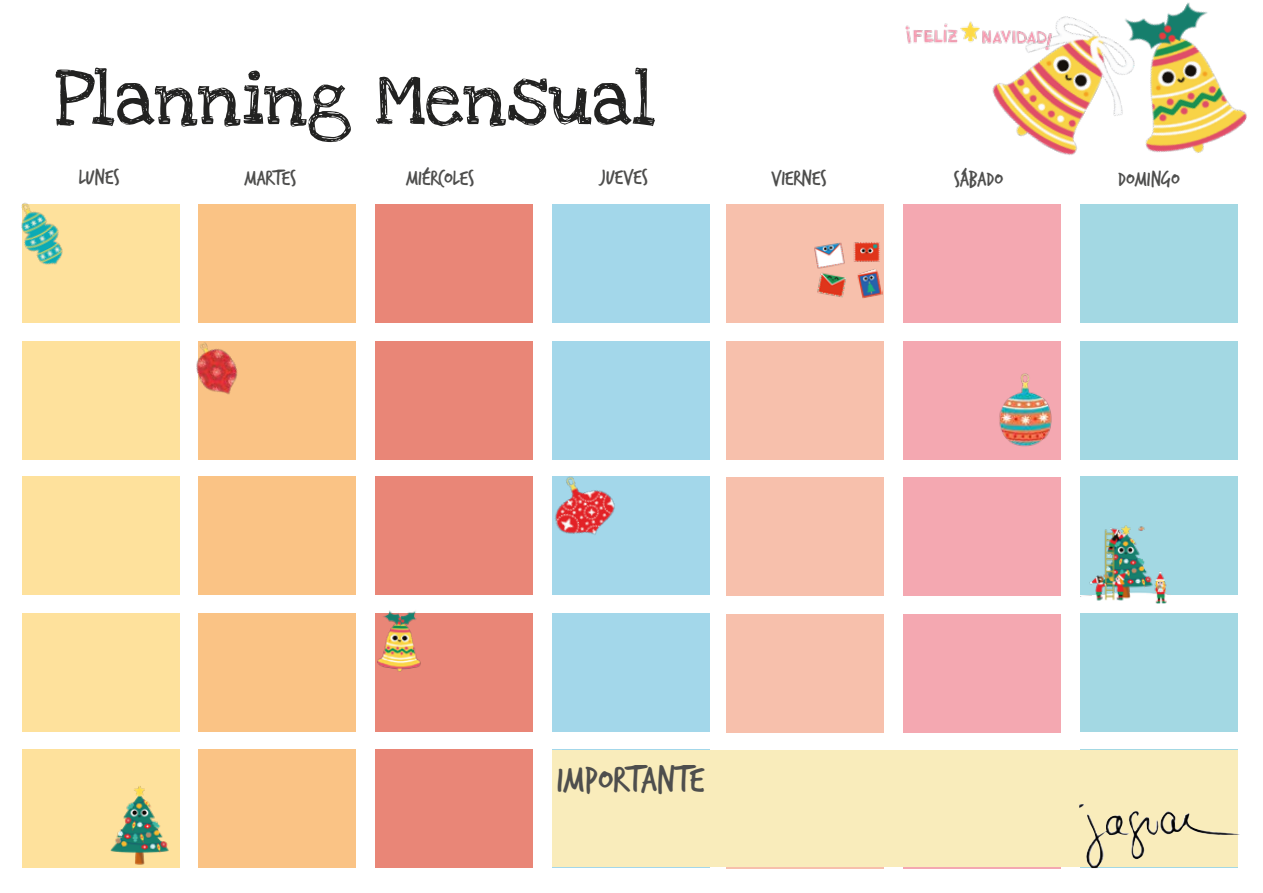
<style>
.page{position:relative;width:1263px;height:893px;background:#fff}
.page>*{position:absolute;margin:0;border:0;box-sizing:border-box;transform-origin:0 0}
.t1{font:76.5px "Love Ya Like A Sister";color:#222221}
.t2{font:39px "Trash Hand";color:#4e4e4d}
.t3{font:22.5px "Trash Hand";color:#4e4e4d}
</style>
<div class="page">
<div style="left:23px;top:204px;width:157px;height:118px;background:#fee19c"></div>
<div style="left:23px;top:341px;width:157px;height:118px;background:#fee19c"></div>
<div style="left:23px;top:477px;width:157px;height:118px;background:#fee19c"></div>
<div style="left:23px;top:614px;width:157px;height:118px;background:#fee19c"></div>
<div style="left:23px;top:750px;width:157px;height:118px;background:#fee19c"></div>
<div style="left:198px;top:204px;width:158px;height:118px;background:#fac385"></div>
<div style="left:198px;top:341px;width:158px;height:118px;background:#fac385"></div>
<div style="left:198px;top:477px;width:158px;height:118px;background:#fac385"></div>
<div style="left:198px;top:614px;width:158px;height:118px;background:#fac385"></div>
<div style="left:198px;top:750px;width:158px;height:118px;background:#fac385"></div>
<div style="left:375px;top:204px;width:157px;height:118px;background:#e98677"></div>
<div style="left:375px;top:341px;width:157px;height:118px;background:#e98677"></div>
<div style="left:375px;top:477px;width:157px;height:118px;background:#e98677"></div>
<div style="left:375px;top:614px;width:157px;height:118px;background:#e98677"></div>
<div style="left:375px;top:750px;width:157px;height:118px;background:#e98677"></div>
<div style="left:553px;top:204px;width:157px;height:118px;background:#a3d7ea"></div>
<div style="left:553px;top:341px;width:157px;height:118px;background:#a3d7ea"></div>
<div style="left:553px;top:477px;width:157px;height:118px;background:#a3d7ea"></div>
<div style="left:553px;top:614px;width:157px;height:118px;background:#a3d7ea"></div>
<div style="left:726px;top:204px;width:158px;height:119px;background:#f7c0ac"></div>
<div style="left:726px;top:341px;width:158px;height:119px;background:#f7c0ac"></div>
<div style="left:726px;top:477px;width:158px;height:118px;background:#f7c0ac"></div>
<div style="left:726px;top:614px;width:158px;height:118px;background:#f7c0ac"></div>
<div style="left:903px;top:204px;width:158px;height:119px;background:#f4a8b1"></div>
<div style="left:903px;top:341px;width:158px;height:119px;background:#f4a8b1"></div>
<div style="left:903px;top:477px;width:158px;height:118px;background:#f4a8b1"></div>
<div style="left:903px;top:614px;width:158px;height:118px;background:#f4a8b1"></div>
<div style="left:1081px;top:204px;width:157px;height:118px;background:#a3d8e3"></div>
<div style="left:1081px;top:341px;width:157px;height:118px;background:#a3d8e3"></div>
<div style="left:1081px;top:477px;width:157px;height:118px;background:#a3d8e3"></div>
<div style="left:1081px;top:614px;width:157px;height:118px;background:#a3d8e3"></div>
<img style="left:110px;top:786px;width:59px;height:79px">
<img style="left:21px;top:202px;width:42px;height:84px">
<img style="left:196px;top:342px;width:42px;height:53px">
<img style="left:375px;top:610px;width:65px;height:62px">
<img style="left:532px;top:451px;width:113px;height:106px">
<img style="left:814px;top:242px;width:68px;height:56px">
<img style="left:999px;top:373px;width:53px;height:74px">
<img style="left:1080px;top:524px;width:90px;height:79px">
<div style="left:552px;top:750px;width:685px;height:117px;background:#f9ecbb"></div>
<img style="left:992px;top:2px;width:255px;height:241px">
<img style="left:1079px;top:804px;width:161px;height:64px">
<img style="left:905px;top:18px;width:152px;height:33px">
<h1 class="t1" style="left:55px;top:53px;width:602px">Planning Mensual</h1>
<p class="t3" style="left:79px;top:166px;width:43px">LUNES</p>
<p class="t3" style="left:244px;top:167px;width:53px">MARTES</p>
<p class="t3" style="left:406px;top:167px;width:70px">MIÉRCOLES</p>
<p class="t3" style="left:601px;top:166px;width:49px">JUEVES</p>
<p class="t3" style="left:771px;top:167px;width:57px">VIERNES</p>
<p class="t3" style="left:954px;top:168px;width:51px">SÁBADO</p>
<p class="t3" style="left:1118px;top:167px;width:63px">DOMINGO</p>
<h2 class="t2" style="left:557px;top:760px;width:149px">IMPORTANTE</h2>
</div>
